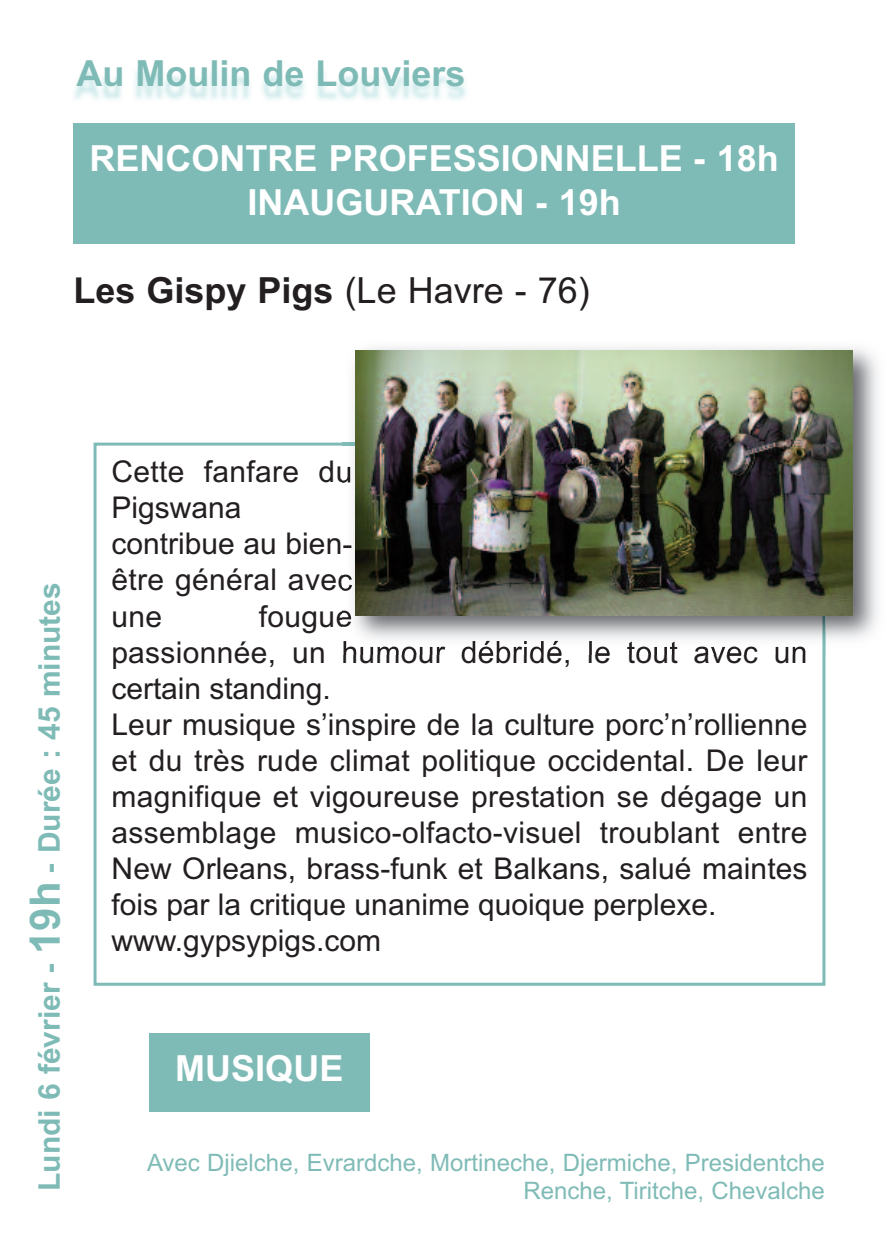
<style>
.page{position:relative;width:893px;height:1259px;background:#fff}
.page>*{position:absolute;margin:0;border:0;box-sizing:border-box;transform-origin:0 0}
.t1{font:700 36px/43.2px "Arial";color:#fff;text-align:center}
.t2{font:700 36px "Arial";color:#231f20}
.t3{font:700 36px "Arial";color:#7fbbb6}
.t4{font:30px/36px "Arial";letter-spacing:.01em;color:#231f20}
.t5{font:700 30px "Arial";color:#7fbbb6}
.t6{font:24px/28.8px "Arial";color:#7fbbb6;text-align:right}
.s1{font-weight:400}
.s2{font-size:42px}
</style>
<div class="page">
<img style="left:73px;top:70px;width:470px;height:75px">
<div style="left:74px;top:124px;width:721px;height:120px;background:#7fbbb6"></div>
<img style="left:342px;top:347px;width:536px;height:308px">
<img style="left:342px;top:607px;width:9px;height:22px">
<img style="left:355px;top:351px;width:498px;height:264px">
<div style="left:149px;top:1033px;width:221px;height:78px;background:#7fbbb6"></div>
<p class="t3" style="left:77px;top:52px;width:391px">Au Moulin de Louviers</p>
<p class="t1" style="left:90px;top:137px;width:691px">RENCONTRE PROFESSIONNELLE - 18h<br>INAUGURATION - 19h</p>
<p class="t2" style="left:74px;top:270px;width:518px">Les Gispy Pigs <span class="s1">(Le Havre - 76)</span></p>
<p class="t5" style="left:32px;top:1191px;width:610px;rotate:-90deg">Lundi 6 février - <span class="s2">19h</span> - Durée : 45 minutes</p>
<p class="t4" style="left:112px;top:454px;width:242px">Cette fanfare du<br>Pigswana contribue au bien&shy;être général avec une</p>
<p class="t4" style="left:112px;top:598px;width:697px;text-indent:147px">fougue<br>passionnée, un humour débridé, le tout avec un certain standing.<br>Leur musique s’inspire de la culture porc’n’rollienne et du très rude climat politique occidental. De leur magnifique et vigoureuse prestation se dégage un assemblage musico-olfacto-visuel troublant entre New Orleans, brass-funk et Balkans, salué maintes fois par la critique unanime quoique perplexe. www.gypsypigs.com</p>
<p class="t1" style="left:175px;top:1047px;width:170px">MUSIQUE</p>
<p class="t6" style="left:147px;top:1147px;width:679px">Avec Djielche, Evrardche, Mortineche, Djermiche, Presidentche<br>Renche, Tiritche, Chevalche</p>
</div>
